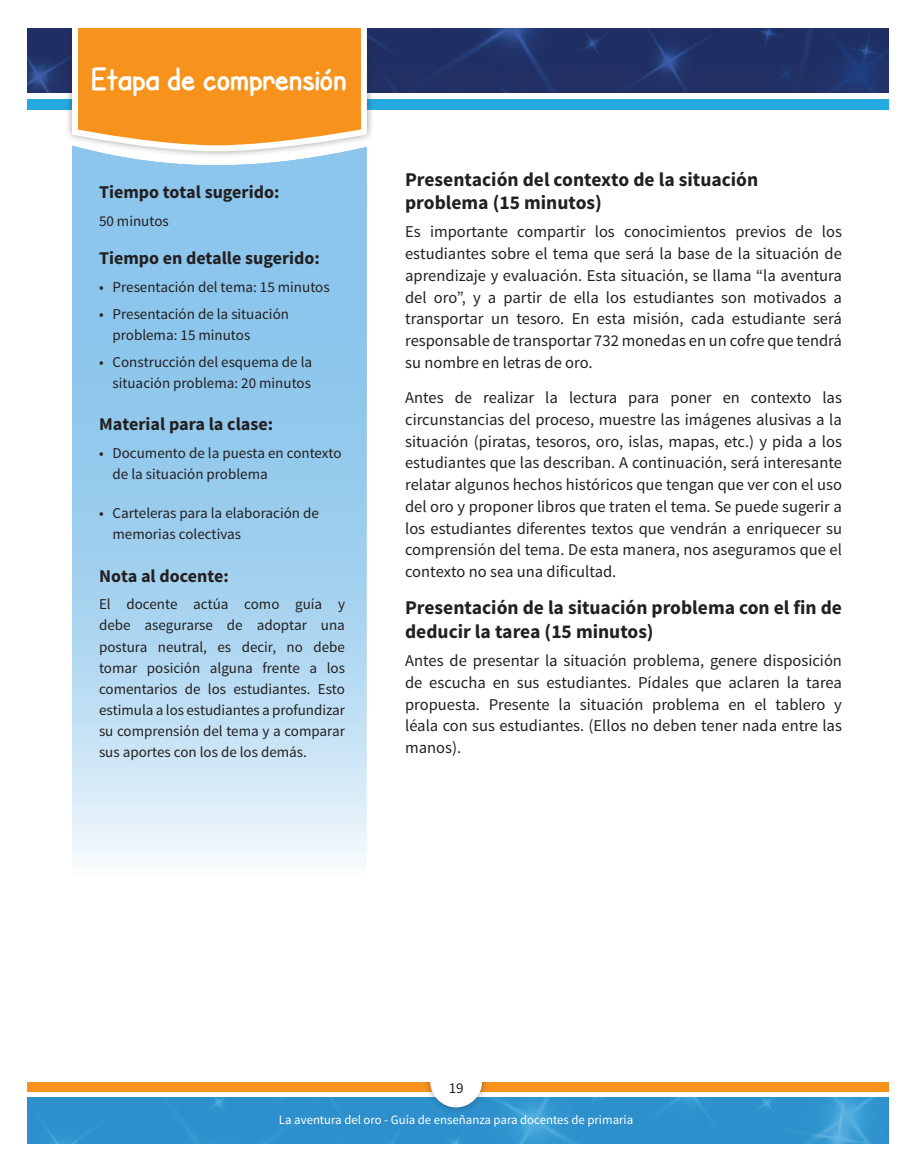
<style>
.page{position:relative;width:914px;height:1170px;background:#fff}
.page>*{position:absolute;margin:0;border:0;box-sizing:border-box;transform-origin:0 0}
._01_-_titre{font:700 33px "SF Cartoonist Hand";color:#fff}
._02_-_sous-titre{font:700 19.5px/23.4px "Source Sans Pro";color:#231f20}
.sous-titre_petit{font:700 18px "Source Sans Pro";color:#231f20}
._03_-_texte{font:16.5px/21.8px "Source Sans Pro";color:#231f20;text-align:justify}
._03-_texte_plus_peti{font:15px/21px "Source Sans Pro";color:#231f20}
.t1{font:12.75px "Source Sans Pro";color:#fff}
</style>
<div class="page">
<img style="left:27px;top:1098px;width:861px;height:45px">
<div style="left:27px;top:1081px;width:861px;height:11px;background:#f7931d"></div>
<div style="left:423px;top:1048px;width:66px;height:66px;background:#231f20;opacity:.44"></div>
<div style="left:432px;top:1057px;width:48px;height:49px;background:#fff;border-radius:50%"></div>
<div style="left:430px;top:1055px;width:52px;height:52px;border:3px solid #fff;border-radius:50%"></div>
<div style="left:27px;top:99px;width:861px;height:11px;background:#24aae1"></div>
<img style="left:27px;top:28px;width:861px;height:65px">
<div style="left:27px;top:1039px;width:861px;height:43px;background:#fff"></div>
<div style="left:64px;top:10px;width:311px;height:149px;background:#231f20;opacity:.44"></div>
<svg style="left:69px;top:28px;width:301px;height:126px;background:#f49c34"></svg>
<div style="left:27px;top:0;width:861px;height:28px;background:#fff"></div>
<svg style="left:72px;top:146px;width:295px;height:713px;background:#a7d3ef"></svg>
<p class="_01_-_titre" style="left:91px;top:60px;width:257px">Etapa de comprensión</p>
<p class="sous-titre_petit" style="left:99px;top:180px;width:182px">Tiempo total sugerido:</p>
<p class="_03-_texte_plus_peti" style="left:99px;top:211px;width:71px">50 minutos</p>
<p class="sous-titre_petit" style="left:99px;top:246px;width:222px">Tiempo en detalle sugerido:</p>
<p class="_03-_texte_plus_peti" style="left:99px;top:276px;width:232px">• Presentación del tema: 15 minutos</p>
<p class="_03-_texte_plus_peti" style="left:112px;top:303px;width:178px;text-indent:-14px">• Presentación de la situación problema: 15 minutos</p>
<p class="_03-_texte_plus_peti" style="left:99px;top:351px;width:215px;text-align:right">• Construcción del esquema de la situación problema: 20 minutos</p>
<p class="sous-titre_petit" style="left:99px;top:413px;width:176px">Material para la clase:</p>
<p class="_03-_texte_plus_peti" style="left:112px;top:443px;width:231px;text-indent:-14px">• Documento de la puesta en contexto de la situación problema</p>
<p class="_03-_texte_plus_peti" style="left:112px;top:503px;width:208px;text-indent:-14px">• Carteleras para la elaboración de memorias colectivas</p>
<p class="sous-titre_petit" style="left:99px;top:564px;width:131px">Nota al docente:</p>
<p class="_03-_texte_plus_peti" style="left:99px;top:594px;width:247px;text-align:justify">El docente actúa como guía y debe asegurarse de adoptar una postura neutral, es decir, no debe tomar posición alguna frente a los comentarios de los estudiantes. Esto estimula a los estudiantes a profundizar su comprensión del tema y a comparar sus aportes con los de los demás.</p>
<p class="_02_-_sous-titre" style="left:405px;top:168px;width:355px">Presentación del contexto de la situación problema (15 minutos)</p>
<p class="_03_-_texte" style="left:405px;top:221px;width:438px">Es importante compartir los conocimientos previos de los estudiantes sobre el tema que será la base de la situación de aprendizaje y evaluación. Esta situación, se llama “la aventura del oro”, y a partir de ella los estudiantes son motivados a transportar un tesoro. En esta misión, cada estudiante será responsable de transportar 732 monedas en un cofre que tendrá su nombre en letras de oro.</p>
<p class="_03_-_texte" style="left:405px;top:387px;width:438px">Antes de realizar la lectura para poner en contexto las circunstancias del proceso, muestre las imágenes alusivas a la situación (piratas, tesoros, oro, islas, mapas, etc.) y pida a los estudiantes que las describan. A continuación, será interesante relatar algunos hechos históricos que tengan que ver con el uso del oro y proponer libros que traten el tema. Se puede sugerir a los estudiantes diferentes textos que vendrán a enriquecer su comprensión del tema. De esta manera, nos aseguramos que el contexto no sea una dificultad.</p>
<p class="_02_-_sous-titre" style="left:405px;top:597px;width:438px">Presentación de la situación problema con el fin de deducir la tarea (15 minutos)</p>
<p class="_03_-_texte" style="left:405px;top:650px;width:438px">Antes de presentar la situación problema, genere disposición de escucha en sus estudiantes. Pídales que aclaren la tarea propuesta. Presente la situación problema en el tablero y léala con sus estudiantes. (Ellos no deben tener nada entre las manos).</p>
<p class="_03-_texte_plus_peti" style="left:449px;top:1077px;width:16px">19</p>
<p class="t1" style="left:279px;top:1112px;width:356px">La aventura del oro - Guía de enseñanza para docentes de primaria</p>
</div>
